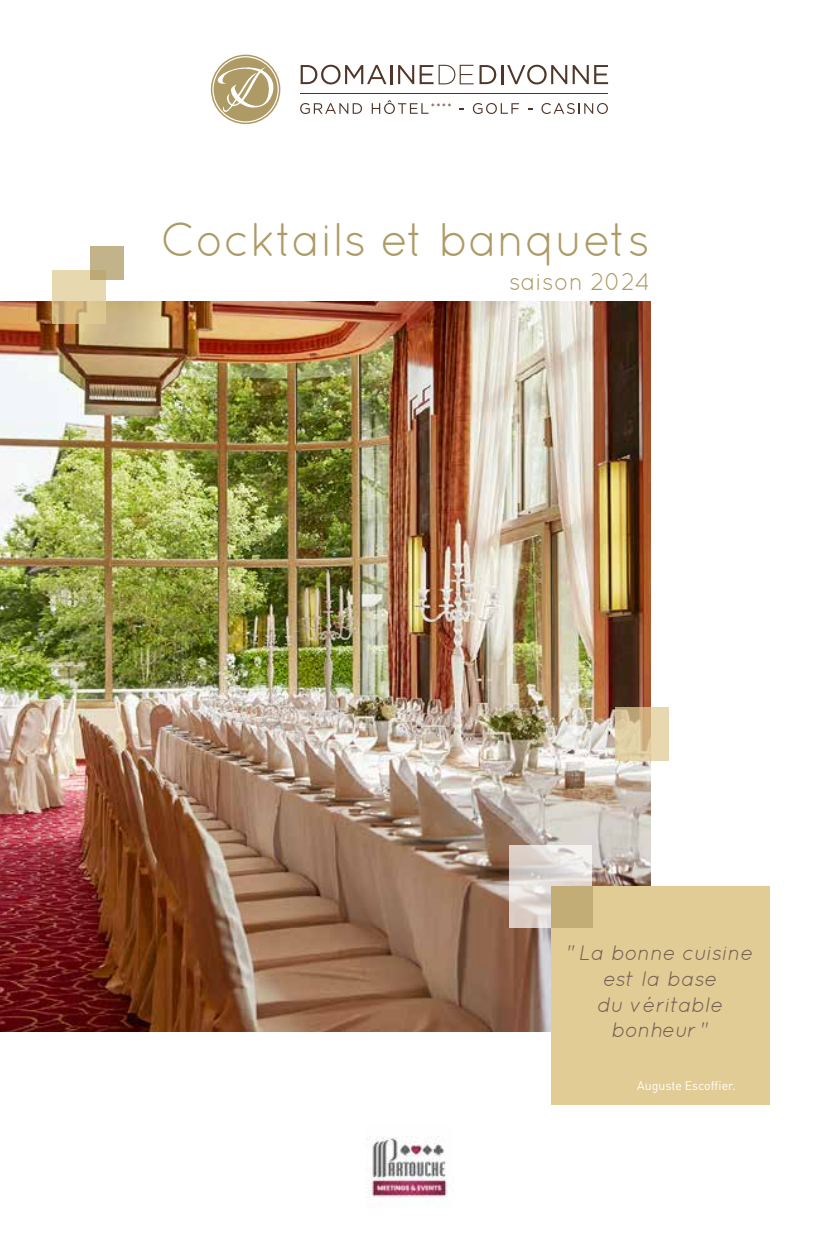
<style>
.page{position:relative;width:819px;height:1241px;background:#fff}
.page>*{position:absolute;margin:0;border:0;box-sizing:border-box;transform-origin:0 0}
.t1{font:47.25px "Quicksand";color:#ae9a64}
.t2{font:24.5px "Quicksand";color:#ae9a64}
.t3{font:italic 21px/25.7px "Quicksand";color:#735e54;text-align:center}
.t4{font:12.42px "DIN Pro";color:#fff}
</style>
<div class="page">
<img style="left:0;top:302px;width:650px;height:728px">
<svg style="left:300px;top:65px;width:92px;height:19px"></svg>
<svg style="left:398px;top:65px;width:75px;height:19px"></svg>
<svg style="left:479px;top:65px;width:109px;height:19px"></svg>
<svg style="left:594px;top:65px;width:14px;height:19px"></svg>
<hr style="left:300px;top:93px;width:308px;height:1px;background:#503629">
<svg style="left:300px;top:103px;width:62px;height:11px"></svg>
<svg style="left:372px;top:100px;width:79px;height:14px"></svg>
<svg style="left:473px;top:103px;width:46px;height:11px"></svg>
<svg style="left:541px;top:103px;width:67px;height:11px"></svg>
<svg style="left:212px;top:56px;width:67px;height:66px"></svg>
<svg style="left:52px;top:270px;width:54px;height:53px;background:#dfca9b"></svg>
<svg style="left:615px;top:706px;width:54px;height:54px;background:#dcc89d"></svg>
<svg style="left:90px;top:246px;width:34px;height:33px"></svg>
<svg style="left:509px;top:844px;width:83px;height:83px;background:#e0d9d5"></svg>
<div style="left:551px;top:886px;width:218px;height:218px;background:#e1cc95"></div>
<div style="left:551px;top:886px;width:41px;height:41px;background:#c2ad77"></div>
<img style="left:365px;top:1136px;width:82px;height:67px">
<h1 class="t1" style="left:160px;top:212px;width:491px">Cocktails et banquets</h1>
<p class="t2" style="left:509px;top:268px;width:143px">saison 2024</p>
<p class="t3" style="left:567px;top:939px;width:188px">"La bonne cuisine est la base<br>du véritable bonheur "</p>
<p class="t4" style="left:637px;top:1075px;width:100px">Auguste Escoffier.</p>
</div>
